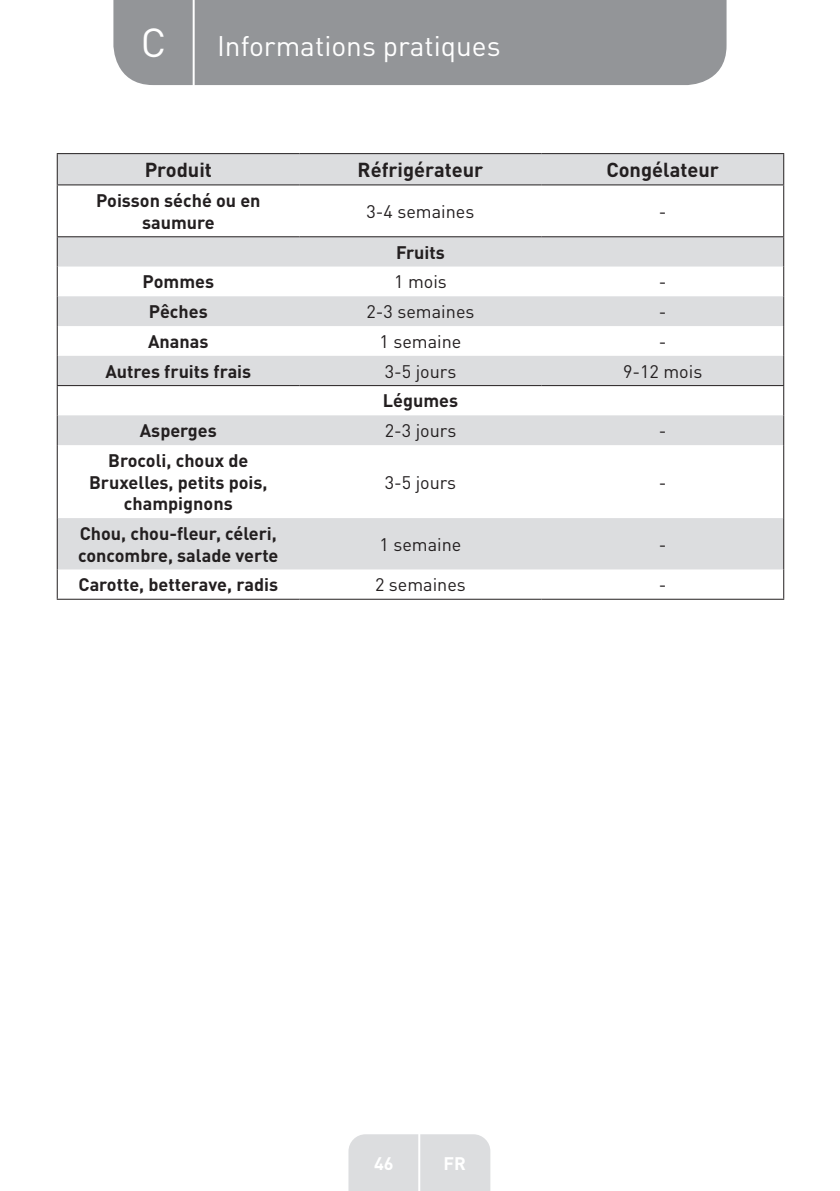
<style>
.page{position:relative;width:840px;height:1191px;background:#fff}
.page>*{position:absolute;margin:0;border:0;box-sizing:border-box;transform-origin:0 0}
.t1{font:40px "DIN Pro";color:#fff}
.t2{font:28px "DIN Pro";color:#fff}
.t3{font:700 20px "DIN Pro";color:#231f20}
.t4{font:700 18px/21.6px "DIN Pro";color:#231f20;text-align:center}
.t5{font:18px "DIN Pro";color:#231f20}
.t6{font:700 18px "DIN Pro";color:#fff}
</style>
<div class="page">
<div style="left:113px;top:0;width:613px;height:85px;background:#939598"></div>
<div style="left:348px;top:1134px;width:142px;height:57px;background:#dcdddf"></div>
<hr style="left:418px;top:1111px;width:2px;height:80px;background:#fff">
<hr style="left:192px;top:0;width:2px;height:88px;background:#fff">
<svg style="left:58px;top:154px;width:724px;height:415px"></svg>
<svg style="left:782px;top:237px;width:1px;height:29px"></svg>
<svg style="left:57px;top:237px;width:1px;height:29px"></svg>
<hr style="left:57px;top:266px;width:1px;height:30px;background:#231f20">
<hr style="left:782px;top:266px;width:1px;height:30px;background:#231f20">
<hr style="left:57px;top:296px;width:1px;height:30px;background:#231f20">
<hr style="left:782px;top:296px;width:1px;height:30px;background:#231f20">
<hr style="left:57px;top:326px;width:1px;height:30px;background:#231f20">
<hr style="left:782px;top:326px;width:1px;height:30px;background:#231f20">
<svg style="left:782px;top:356px;width:1px;height:31px"></svg>
<hr style="left:57px;top:385px;width:242px;height:1px;background:#231f20">
<svg style="left:57px;top:356px;width:1px;height:59px"></svg>
<hr style="left:299px;top:385px;width:242px;height:1px;background:#231f20">
<hr style="left:541px;top:385px;width:242px;height:1px;background:#231f20">
<hr style="left:57px;top:415px;width:1px;height:30px;background:#231f20">
<hr style="left:782px;top:415px;width:1px;height:30px;background:#231f20">
<hr style="left:57px;top:445px;width:1px;height:73px;background:#231f20">
<hr style="left:782px;top:445px;width:1px;height:73px;background:#231f20">
<hr style="left:57px;top:518px;width:1px;height:51px;background:#231f20">
<hr style="left:782px;top:518px;width:1px;height:51px;background:#231f20">
<hr style="left:57px;top:569px;width:1px;height:30px;background:#231f20">
<hr style="left:782px;top:569px;width:1px;height:30px;background:#231f20">
<hr style="left:57px;top:599px;width:242px;height:1px;background:#231f20">
<hr style="left:299px;top:599px;width:242px;height:1px;background:#231f20">
<hr style="left:541px;top:599px;width:242px;height:1px;background:#231f20">
<hr style="left:57px;top:185px;width:1px;height:51px;background:#231f20">
<hr style="left:782px;top:185px;width:1px;height:51px;background:#231f20">
<hr style="left:57px;top:236px;width:242px;height:1px;background:#231f20">
<hr style="left:299px;top:236px;width:242px;height:1px;background:#231f20">
<hr style="left:541px;top:236px;width:242px;height:1px;background:#231f20">
<hr style="left:57px;top:153px;width:242px;height:1px;background:#231f20">
<hr style="left:57px;top:154px;width:1px;height:30px;background:#231f20">
<hr style="left:299px;top:153px;width:242px;height:1px;background:#231f20">
<hr style="left:541px;top:153px;width:242px;height:1px;background:#231f20">
<hr style="left:782px;top:154px;width:1px;height:30px;background:#231f20">
<hr style="left:57px;top:184px;width:242px;height:1px;background:#231f20">
<hr style="left:299px;top:184px;width:242px;height:1px;background:#231f20">
<hr style="left:541px;top:184px;width:242px;height:1px;background:#231f20">
<h1 class="t1" style="left:141px;top:15px;width:27px">C</h1>
<h2 class="t2" style="left:217px;top:27px;width:285px">Informations pratiques</h2>
<p class="t3" style="left:145px;top:156px;width:69px">Produit</p>
<p class="t3" style="left:357px;top:156px;width:127px">Réfrigérateur</p>
<p class="t3" style="left:606px;top:156px;width:114px">Congélateur</p>
<p class="t4" style="left:96px;top:189px;width:166px">Poisson séché ou en saumure</p>
<p class="t5" style="left:366px;top:199px;width:109px">3-4 semaines</p>
<p class="t5" style="left:658px;top:199px;width:9px">-</p>
<p class="t4" style="left:396px;top:240px;width:50px">Fruits</p>
<p class="t4" style="left:142px;top:270px;width:73px">Pommes</p>
<p class="t5" style="left:394px;top:269px;width:54px">1 mois</p>
<p class="t5" style="left:658px;top:269px;width:9px">-</p>
<p class="t4" style="left:149px;top:300px;width:60px">Pêches</p>
<p class="t5" style="left:366px;top:299px;width:109px">2-3 semaines</p>
<p class="t5" style="left:658px;top:299px;width:9px">-</p>
<p class="t4" style="left:148px;top:330px;width:62px">Ananas</p>
<p class="t5" style="left:379px;top:329px;width:83px">1 semaine</p>
<p class="t5" style="left:658px;top:329px;width:9px">-</p>
<p class="t4" style="left:105px;top:359px;width:147px">Autres fruits frais</p>
<p class="t5" style="left:384px;top:359px;width:73px">3-5 jours</p>
<p class="t5" style="left:622px;top:359px;width:81px">9-12 mois</p>
<p class="t4" style="left:382px;top:389px;width:77px">Légumes</p>
<p class="t4" style="left:140px;top:419px;width:78px">Asperges</p>
<p class="t5" style="left:384px;top:418px;width:73px">2-3 jours</p>
<p class="t5" style="left:658px;top:418px;width:9px">-</p>
<p class="t4" style="left:89px;top:449px;width:180px">Brocoli, choux de<br>Bruxelles, petits pois, champignons</p>
<p class="t5" style="left:384px;top:470px;width:73px">3-5 jours</p>
<p class="t5" style="left:658px;top:470px;width:9px">-</p>
<p class="t4" style="left:78px;top:522px;width:202px;text-align:left">Chou, chou-fleur, céleri, concombre, salade verte</p>
<p class="t5" style="left:379px;top:532px;width:83px">1 semaine</p>
<p class="t5" style="left:658px;top:532px;width:9px">-</p>
<p class="t4" style="left:78px;top:573px;width:201px">Carotte, betterave, radis</p>
<p class="t5" style="left:375px;top:572px;width:92px">2 semaines</p>
<p class="t5" style="left:658px;top:572px;width:9px">-</p>
<p class="t6" style="left:374px;top:1150px;width:21px">46</p>
<p class="t6" style="left:443px;top:1150px;width:24px">FR</p>
</div>
